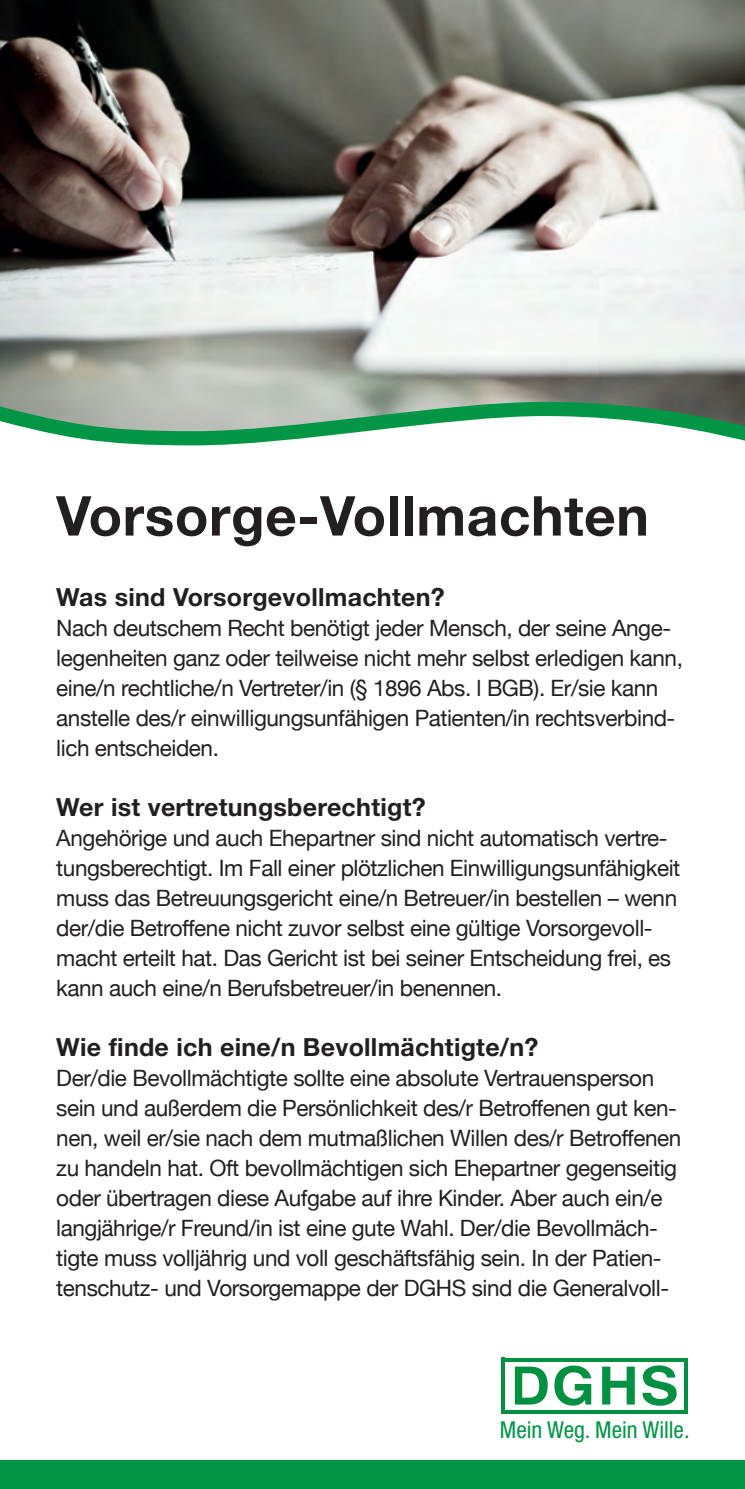
<style>
.page{position:relative;width:745px;height:1489px;background:#fff}
.page>*{position:absolute;margin:0;border:0;box-sizing:border-box;transform-origin:0 0}
.t1{font:700 55px "Helvetica Neue";letter-spacing:.01em;color:#231f20}
.t2{font:700 25px "Helvetica Neue";letter-spacing:.01em;color:#231f20}
.t3{font:condensed 23.25px "Helvetica Neue";color:#009645}
.t4{font:22.5px/30px "Helvetica Neue";letter-spacing:-.02em;color:#231f20}
</style>
<div class="page">
<div style="left:0;top:1460px;width:744px;height:28px;background:#009645"></div>
<img style="left:0;top:0;width:744px;height:389px">
<svg style="left:601px;top:1361px;width:80px;height:45px"></svg>
<svg style="left:514px;top:1361px;width:77px;height:45px"></svg>
<svg style="left:504px;top:1357px;width:180px;height:4px"></svg>
<svg style="left:501px;top:1409px;width:186px;height:4px"></svg>
<hr style="left:684px;top:1357px;width:3px;height:55px;background:#009041">
<hr style="left:501px;top:1357px;width:3px;height:55px;background:#009041">
<svg style="left:0;top:389px;width:744px;height:57px"></svg>
<p class="t1" style="left:56px;top:496px;width:593px">Vorsorge-Vollmachten</p>
<p class="t2" style="left:56px;top:588px;width:389px">Was sind Vorsorgevollmachten?</p>
<p class="t4" style="left:56px;top:612px;width:616px">Nach deutschem Recht benötigt jeder Mensch, der seine Ange-</p>
<p class="t4" style="left:56px;top:642px;width:627px">legenheiten ganz oder teil weise nicht mehr selbst erledigen kann, eine/n rechtliche/n Vertreter/in (§ 1896 Abs. l BGB). Er/sie kann</p>
<p class="t4" style="left:56px;top:702px;width:620px">anstelle des/r einwilligungsunfähigen Patienten/in rechtsverbind&shy;lich entscheiden.</p>
<p class="t2" style="left:56px;top:798px;width:370px">Wer ist vertretungsberechtigt?</p>
<p class="t4" style="left:56px;top:822px;width:625px">Angehörige und auch Ehepartner sind nicht automatisch vertre&shy;tungsberechtigt. Im Fall einer plötzlichen Einwilligungsunfähigkeit muss das Betreuungsgericht eine/n Betreuer/in bestellen – wenn der/die Betroffene nicht zuvor selbst eine gültige Vorsorgevoll&shy;macht erteilt hat. Das Gericht ist bei seiner Entscheidung frei, es kann auch eine/n Berufsbetreuer/in be nennen.</p>
<p class="t2" style="left:56px;top:1038px;width:483px">Wie finde ich eine/n Bevollmächtigte/n?</p>
<p class="t4" style="left:56px;top:1062px;width:626px">Der/die Bevollmächtigte sollte eine absolute Vertrauensperson sein und außerdem die Per sönlichkeit des/r Betroffenen gut ken&shy;nen, weil er/sie nach dem mutmaßlichen Willen des/r Be troffenen zu handeln hat. Oft bevollmächtigen sich Ehepartner gegenseitig oder über tragen diese Aufgabe auf ihre Kinder. Aber auch ein/e langjährige/r Freund/in ist eine gute Wahl. Der/die Bevollmäch&shy;tigte muss volljährig und voll geschäftsfähig sein. In der Patien&shy;tenschutz- und Vorsorgemappe der DGHS sind die Generalvoll-</p>
<p class="t3" style="left:499px;top:1421px;width:191px">Mein Weg. Mein Wille.</p>
</div>
